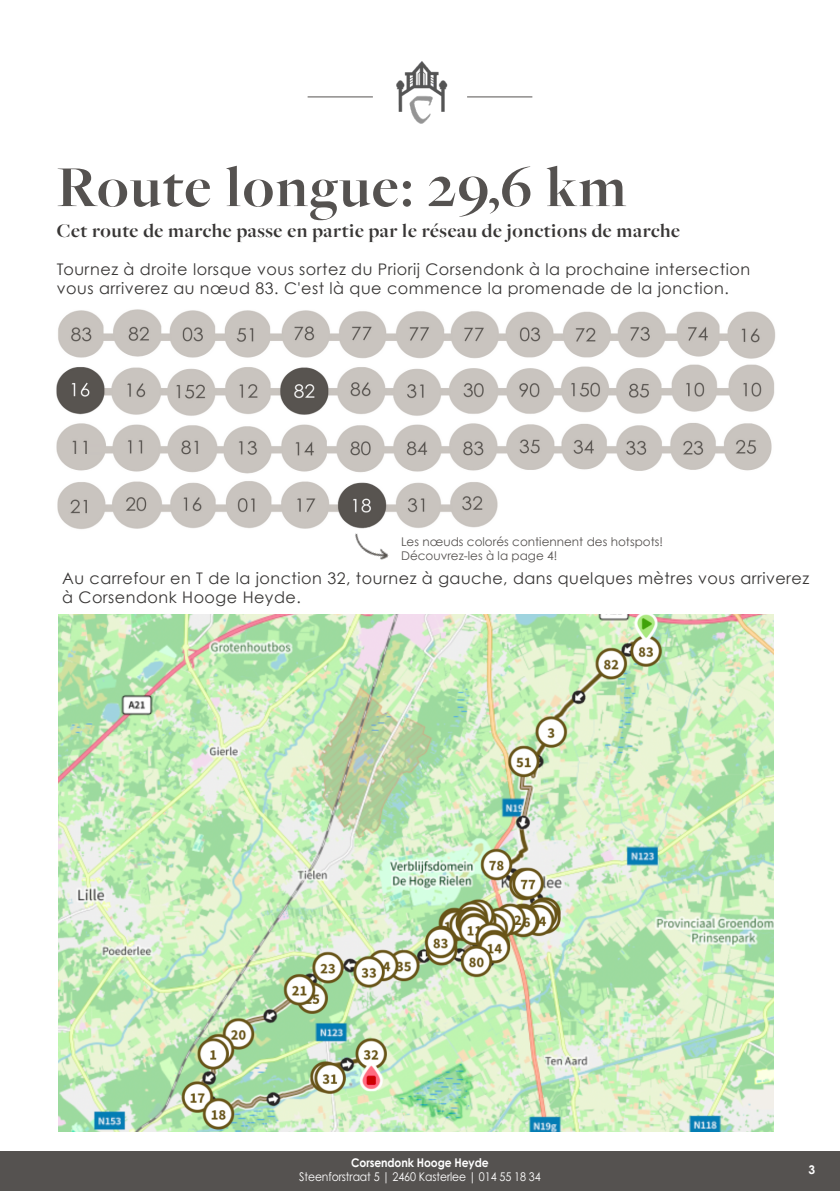
<style>
.page{position:relative;width:840px;height:1191px;background:#fff}
.page>*{position:absolute;margin:0;border:0;box-sizing:border-box;transform-origin:0 0}
.t1{font:700 60px "Freight Big Pro";letter-spacing:.03em;color:#555250}
.t2{font:700 20px "Freight Big Pro";letter-spacing:.03em;color:#383635}
.t3{font:16px/19.2px "Century Gothic";letter-spacing:.03em;color:#383635}
.t4{font:12px/14px "Century Gothic";color:#555250}
.t5{font:12px "Century Gothic Pro";letter-spacing:-.01em;color:#fff;scale:.9 1}
.t6{font:700 12px "Century Gothic Pro";letter-spacing:-.01em;color:#fff;scale:.9 1}
.t7{font:700 12px "Century Gothic Pro";letter-spacing:-.01em;color:#fff}
</style>
<div class="page">
<div style="left:0;top:1151px;width:839px;height:40px;background:#555250"></div>
<img style="left:59px;top:614px;width:713px;height:517px">
<img style="left:396px;top:61px;width:52px;height:63px">
<hr style="left:307px;top:96px;width:65px;height:1px;background:#555250">
<hr style="left:467px;top:96px;width:65px;height:1px;background:#555250">
<img style="left:56px;top:309px;width:720px;height:220px">
<img style="left:340px;top:528px;width:55px;height:32px">
<h1 class="t1" style="left:57px;top:147px;width:570px">Route longue: 29,6 km</h1>
<p class="t2" style="left:57px;top:218px;width:624px">Cet route de marche passe en partie par le réseau de jonctions de marche</p>
<p class="t3" style="left:57px;top:259px;width:694px">Tournez à droite lorsque vous sortez du Priorij Corsendonk à la prochaine intersection vous arriverez au nœud 83. C'est là que commence la promenade de la jonction.</p>
<p class="t4" style="left:401px;top:535px;width:263px">Les nœuds colorés contiennent des hotspots!<br>Découvrez-les à la page 4!</p>
<p class="t3" style="left:62px;top:568px;width:748px">Au carrefour en T de la jonction 32, tournez à gauche, dans quelques mètres vous arriverez à Corsendonk Hooge Heyde.</p>
<p class="t6" style="left:351px;top:1155px;width:154px">Corsendonk Hooge Heyde</p>
<p class="t5" style="left:299px;top:1169px;width:269px">Steenforstraat 5 | 2460 Kasterlee | 014 55 18 34</p>
<p class="t7" style="left:808px;top:1162px;width:8px">3</p>
</div>
